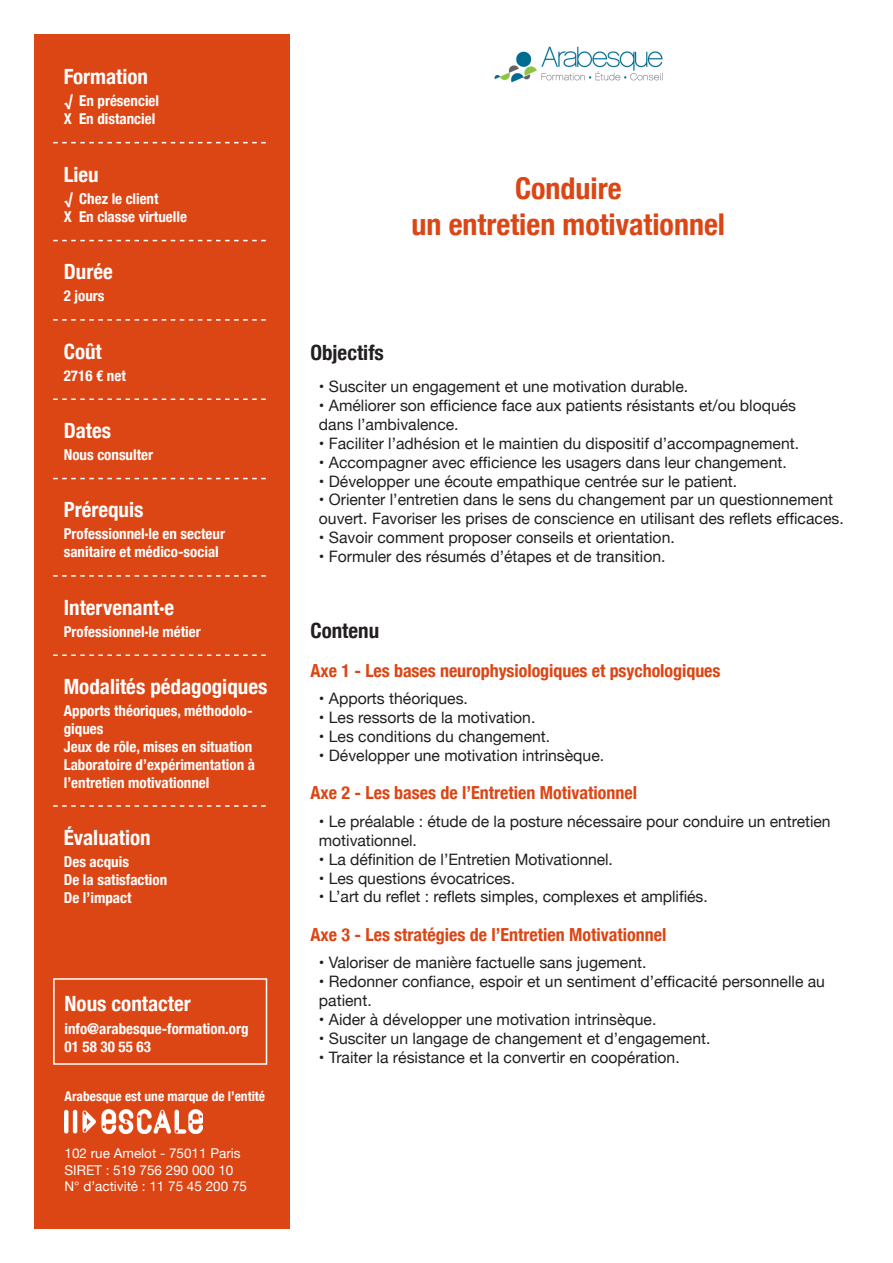
<style>
.page{position:relative;width:893px;height:1263px;background:#fff}
.page>*{position:absolute;margin:0;border:0;box-sizing:border-box;transform-origin:0 0}
.titre_orange{font:700 condensed 30px "Helvetica Neue";color:#dc4514}
.cartouche-titre{font:700 condensed 21px "Helvetica Neue";color:#fff}
.txt_titre-objectif{font:700 condensed 21px "Helvetica Neue";color:#231f20}
.txt_titre_contenu{font:700 condensed 21px "Helvetica Neue";color:#231f20}
.txt_axes{font:700 condensed 18px "Helvetica Neue";color:#dc4514}
.txt_courant_2{font:15.75px/18.9px "Helvetica Neue";color:#231f20}
.cartouche{font:700 condensed 15px/18px "Helvetica Neue";color:#fff}
.adresse-blanc{font:13.5px "Helvetica Neue";color:#fff}
.adresse-blanc-2{font:700 condensed 13.5px "Helvetica Neue";color:#fff}
</style>
<div class="page">
<div style="left:34px;top:34px;width:255px;height:1195px;background:#dc4514"></div>
<svg style="left:53px;top:142px;width:213px;height:1px"></svg>
<svg style="left:53px;top:240px;width:213px;height:1px"></svg>
<svg style="left:53px;top:319px;width:213px;height:2px"></svg>
<svg style="left:53px;top:398px;width:213px;height:2px"></svg>
<svg style="left:53px;top:478px;width:213px;height:1px"></svg>
<svg style="left:53px;top:575px;width:213px;height:2px"></svg>
<svg style="left:53px;top:654px;width:213px;height:2px"></svg>
<svg style="left:53px;top:805px;width:213px;height:2px"></svg>
<img style="left:494px;top:46px;width:169px;height:37px">
<img style="left:65px;top:1109px;width:137px;height:25px">
<div style="left:53px;top:978px;width:214px;height:87px;border:2px solid #fff"></div>
<p class="cartouche-titre" style="left:64px;top:59px;width:86px">Formation</p>
<p class="cartouche" style="left:79px;top:91px;width:81px">En présenciel</p>
<p class="cartouche" style="left:64px;top:109px;width:93px">X En distanciel</p>
<p class="cartouche-titre" style="left:64px;top:157px;width:36px">Lieu</p>
<p class="cartouche" style="left:79px;top:189px;width:81px">Chez le client</p>
<p class="cartouche" style="left:64px;top:207px;width:125px">X En classe virtuelle</p>
<p class="cartouche-titre" style="left:64px;top:254px;width:50px">Durée</p>
<p class="cartouche" style="left:64px;top:286px;width:42px">2 jours</p>
<p class="cartouche-titre" style="left:64px;top:334px;width:40px">Coût</p>
<p class="cartouche" style="left:64px;top:365px;width:64px">2716 € net</p>
<p class="cartouche-titre" style="left:64px;top:413px;width:49px">Dates</p>
<p class="cartouche" style="left:64px;top:445px;width:91px">Nous consulter</p>
<p class="cartouche-titre" style="left:64px;top:492px;width:81px">Prérequis</p>
<p class="cartouche" style="left:64px;top:524px;width:163px">Professionnel·le en secteur</p>
<p class="cartouche" style="left:64px;top:542px;width:157px">sanitaire et médico-social</p>
<p class="cartouche-titre" style="left:64px;top:590px;width:112px">Intervenant·e</p>
<p class="cartouche" style="left:64px;top:621px;width:139px">Professionnel·le métier</p>
<p class="cartouche-titre" style="left:64px;top:669px;width:205px">Modalités pédagogiques</p>
<p class="cartouche" style="left:64px;top:700px;width:190px">Apports théoriques, méthodolo&shy;giques</p>
<p class="cartouche" style="left:64px;top:736px;width:190px">Jeux de rôle, mises en situation</p>
<p class="cartouche" style="left:64px;top:754px;width:193px">Laboratoire d’expérimentation à l’entretien motivationnel</p>
<p class="cartouche-titre" style="left:64px;top:820px;width:89px">Évaluation</p>
<p class="cartouche" style="left:64px;top:851px;width:67px">Des acquis</p>
<p class="cartouche" style="left:64px;top:869px;width:105px">De la satisfaction</p>
<p class="cartouche" style="left:64px;top:887px;width:69px">De l’impact</p>
<p class="cartouche-titre" style="left:65px;top:986px;width:128px">Nous contacter</p>
<p class="cartouche" style="left:65px;top:1018px;width:186px">info@arabesque-formation.org</p>
<p class="cartouche" style="left:65px;top:1036px;width:88px">01 58 30 55 63</p>
<p class="adresse-blanc-2" style="left:65px;top:1085px;width:202px">Arabesque est une marque de l’entité</p>
<p class="adresse-blanc" style="left:65px;top:1144px;width:178px">102 rue Amelot - 75011 Paris</p>
<p class="adresse-blanc" style="left:65px;top:1160px;width:170px">SIRET : 519 756 290 000 10</p>
<p class="adresse-blanc" style="left:65px;top:1176px;width:184px">N° d’activité : 11 75 45 200 75</p>
<p class="titre_orange" style="left:515px;top:163px;width:108px">Conduire</p>
<p class="titre_orange" style="left:412px;top:199px;width:315px">un entretien motivationnel</p>
<p class="txt_titre-objectif" style="left:310px;top:335px;width:75px">Objectifs</p>
<p class="txt_courant_2" style="left:319px;top:378px;width:371px">• Susciter un engagement et une motivation durable.</p>
<p class="txt_courant_2" style="left:319px;top:397px;width:479px">• Améliorer son efficience face aux patients résistants et/ou bloqués dans l’ambivalence.</p>
<p class="txt_courant_2" style="left:319px;top:435px;width:482px">• Faciliter l’adhésion et le maintien du dispositif d’accompagnement.</p>
<p class="txt_courant_2" style="left:319px;top:453px;width:469px">• Accompagner avec efficience les usagers dans leur changement.</p>
<p class="txt_courant_2" style="left:319px;top:472px;width:420px">• Développer une écoute empathique centrée sur le patient.</p>
<p class="txt_courant_2" style="left:319px;top:491px;width:526px">• Orienter l’entretien dans le sens du changement par un questionnement ouvert. Favoriser les prises de conscience en utilisant des reflets efficaces.</p>
<p class="txt_courant_2" style="left:319px;top:529px;width:357px">• Savoir comment proposer conseils et orientation.</p>
<p class="txt_courant_2" style="left:319px;top:548px;width:348px">• Formuler des résumés d’étapes et de transition.</p>
<p class="txt_titre_contenu" style="left:310px;top:613px;width:70px">Contenu</p>
<p class="txt_axes" style="left:310px;top:655px;width:412px">Axe 1 - Les bases neurophysiologiques et psychologiques</p>
<p class="txt_courant_2" style="left:319px;top:690px;width:151px">• Apports théoriques.</p>
<p class="txt_courant_2" style="left:319px;top:709px;width:218px">• Les ressorts de la motivation.</p>
<p class="txt_courant_2" style="left:319px;top:728px;width:233px">• Les conditions du changement.</p>
<p class="txt_courant_2" style="left:319px;top:747px;width:287px">• Développer une motivation intrinsèque.</p>
<p class="txt_axes" style="left:310px;top:778px;width:328px">Axe 2 - Les bases de l’Entretien Motivationnel</p>
<p class="txt_courant_2" style="left:319px;top:813px;width:513px">• Le préalable : étude de la posture nécessaire pour conduire un entretien motivationnel.</p>
<p class="txt_courant_2" style="left:319px;top:850px;width:296px">• La définition de l’Entretien Motivationnel.</p>
<p class="txt_courant_2" style="left:319px;top:869px;width:198px">• Les questions évocatrices.</p>
<p class="txt_courant_2" style="left:319px;top:888px;width:390px">• L’art du reflet : reflets simples, complexes et amplifiés.</p>
<p class="txt_axes" style="left:310px;top:920px;width:357px">Axe 3 - Les stratégies de l’Entretien Motivationnel</p>
<p class="txt_courant_2" style="left:319px;top:954px;width:329px">• Valoriser de manière factuelle sans jugement.</p>
<p class="txt_courant_2" style="left:319px;top:973px;width:508px">• Redonner confiance, espoir et un sentiment d’efficacité personnelle au patient.</p>
<p class="txt_courant_2" style="left:319px;top:1011px;width:339px">• Aider à développer une motivation intrinsèque.</p>
<p class="txt_courant_2" style="left:319px;top:1030px;width:393px">• Susciter un langage de changement et d’engagement.</p>
<p class="txt_courant_2" style="left:319px;top:1049px;width:362px">• Traiter la résistance et la convertir en coopération.</p>
</div>
